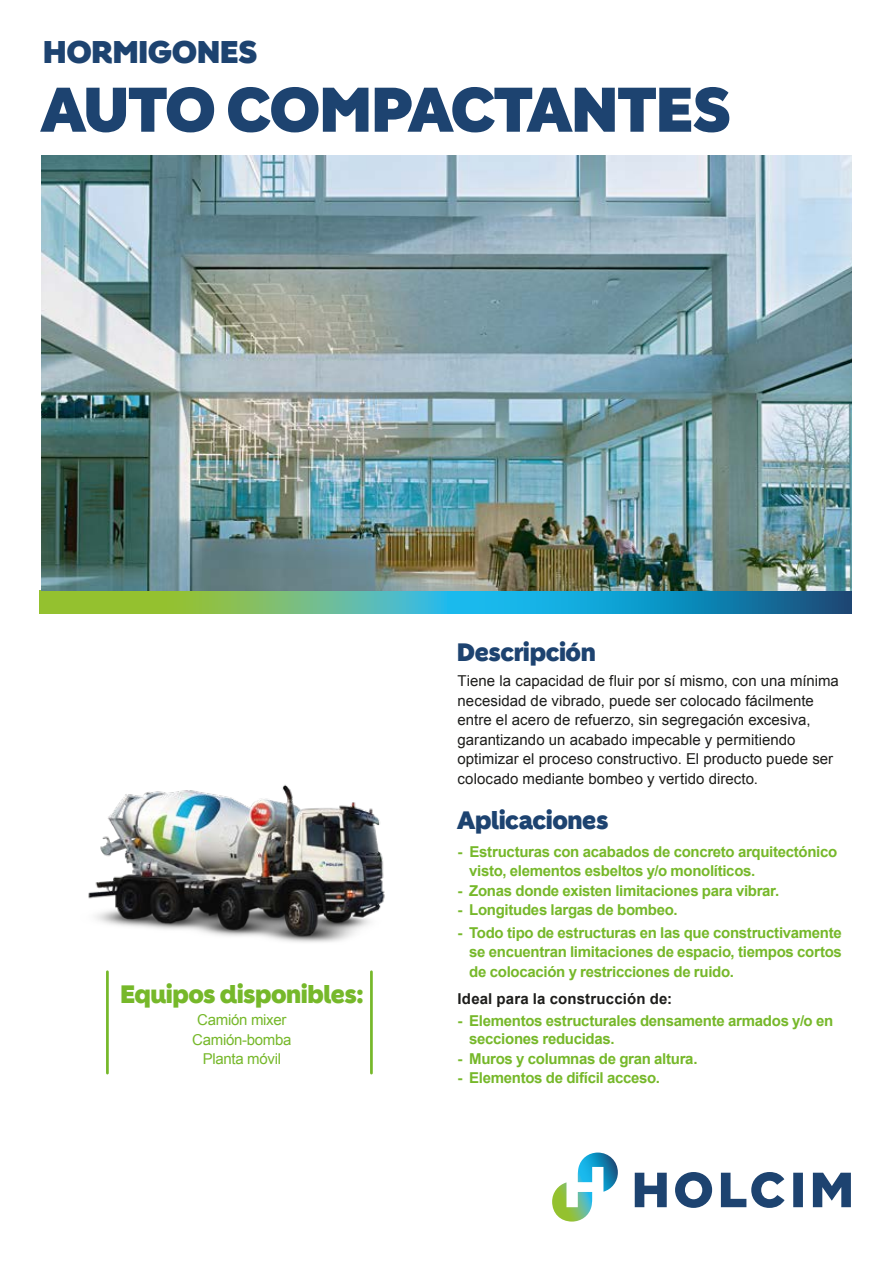
<style>
.page{position:relative;width:893px;height:1263px;background:#fff}
.page>*{position:absolute;margin:0;border:0;box-sizing:border-box;transform-origin:0 0}
.t1{font:900 61.2px "Holcim Headline";letter-spacing:-.025em;color:#1d4370}
.t2{font:900 30.6px "Holcim Headline";letter-spacing:-.02em;color:#1d4370}
.t3{font:900 24.45px "Holcim Headline";letter-spacing:-.02em;color:#1d4370}
.t4{font:900 24.45px "Holcim Headline";letter-spacing:-.02em;color:#76b82a}
.t5{font:700 15px/19.5px "Arial";letter-spacing:-.02em;color:#76b82a}
.t6{font:15px/19.5px "Arial";letter-spacing:.005em;color:#1d1d1b}
.t7{font:15px/19.5px "Arial";letter-spacing:-.02em;color:#76b82a;text-align:center}
.t8{font:700 15px "Arial";letter-spacing:.01em;color:#1d1d1b}
</style>
<div class="page">
<svg style="left:635px;top:1172px;width:216px;height:36px"></svg>
<svg style="left:552px;top:1152px;width:66px;height:69px"></svg>
<svg style="left:40px;top:590px;width:810px;height:24px;background:#48a696"></svg>
<img style="left:41px;top:156px;width:810px;height:434px">
<img style="left:88px;top:784px;width:297px;height:159px">
<hr style="left:106px;top:972px;width:3px;height:101px;background:#76b82a">
<hr style="left:370px;top:972px;width:3px;height:101px;background:#76b82a">
<h2 class="t2" style="left:43px;top:34px;width:216px">HORMIGONES</h2>
<h1 class="t1" style="left:41px;top:74px;width:692px">AUTO COMPACTANTES</h1>
<h3 class="t3" style="left:457px;top:637px;width:140px">Descripción</h3>
<p class="t6" style="left:457px;top:671px;width:383px">Tiene la capacidad de fluir por sí mismo, con una mínima necesidad de vibrado, puede ser colocado fácilmente entre el acero de refuerzo, sin segregación excesiva, garantizando un acabado impecable y permitiendo optimizar el proceso constructivo. El producto puede ser colocado mediante bombeo y vertido directo.</p>
<h3 class="t4" style="left:120px;top:979px;width:245px">Equipos disponibles:</h3>
<p class="t7" style="left:192px;top:1010px;width:101px">Camión mixer<br>Camión-bomba<br>Planta móvil</p>
<h3 class="t3" style="left:457px;top:806px;width:153px">Aplicaciones</h3>
<p class="t5" style="left:469px;top:842px;width:369px;text-indent:-12px">- Estructuras con acabados de concreto arquitectónico visto, elementos esbeltos y/o monolíticos.</p>
<p class="t5" style="left:457px;top:881px;width:323px">- Zonas donde existen limitaciones para vibrar.</p>
<p class="t5" style="left:457px;top:900px;width:222px">- Longitudes largas de bombeo.</p>
<p class="t5" style="left:469px;top:923px;width:374px;text-align:justify;text-indent:-12px">- Todo tipo de estructuras en las que constructivamente se encuentran limitaciones de espacio, tiempos cortos de colocación y restricciones de ruido.</p>
<p class="t8" style="left:457px;top:988px;width:216px">Ideal para la construcción de:</p>
<p class="t5" style="left:469px;top:1012px;width:365px;line-height:18px;text-indent:-12px">- Elementos estructurales densamente armados y/o en secciones reducidas.</p>
<p class="t5" style="left:457px;top:1049px;width:241px">- Muros y columnas de gran altura.</p>
<p class="t5" style="left:457px;top:1068px;width:204px">- Elementos de difícil acceso.</p>
</div>
